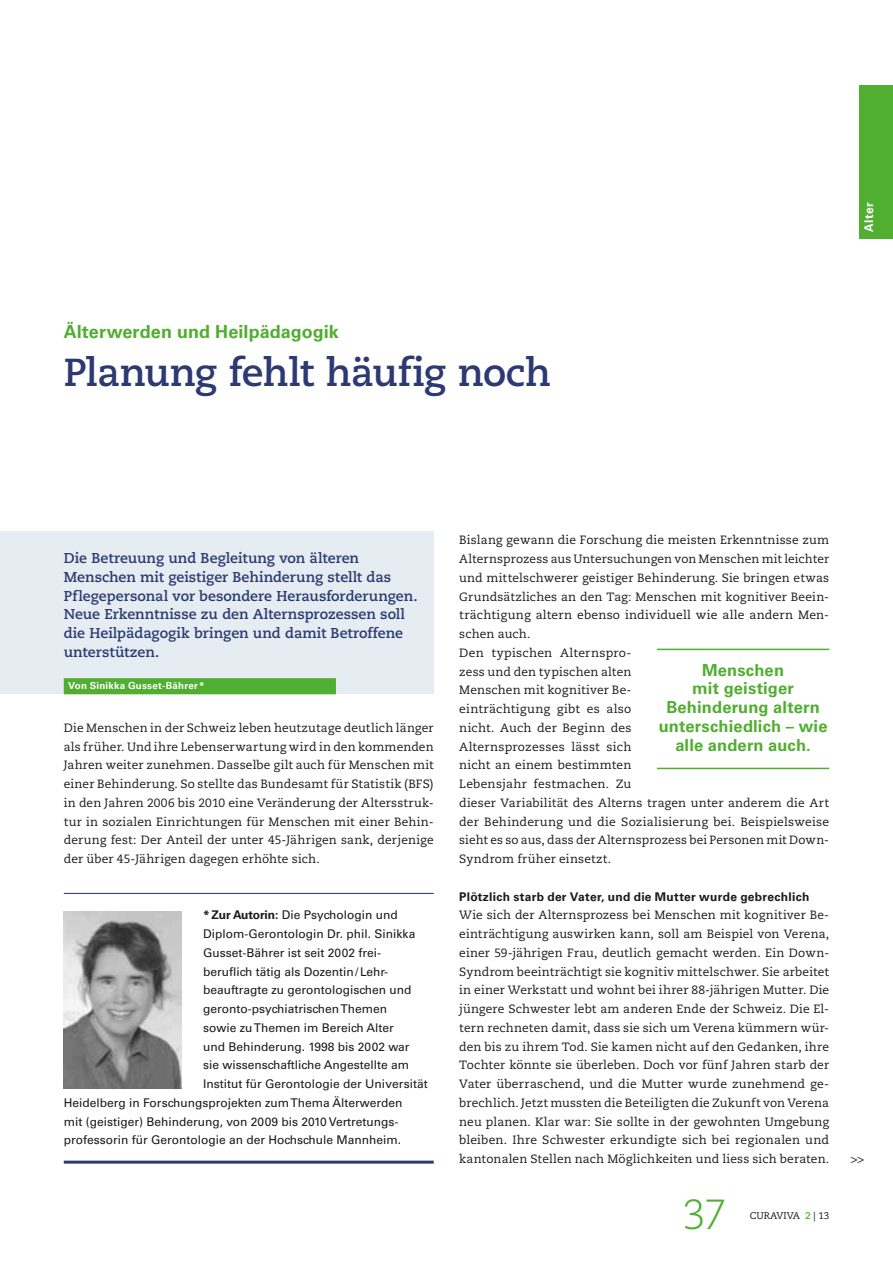
<style>
.page{position:relative;width:893px;height:1263px;background:#fff}
.page>*{position:absolute;margin:0;border:0;box-sizing:border-box;transform-origin:0 0}
.t1{font:300 42px "Caecilia LT Std";color:#50ae30}
.t2{font:700 39px "Caecilia LT Std";letter-spacing:-.015em;color:#2c3a71}
.t3{font:700 18px "Univers LT Std";letter-spacing:.005em;color:#50ae30}
.t4{font:700 16.5px/18.8px "Univers LT Std";letter-spacing:.01em;color:#50ae30;text-align:center}
.t5{font:700 14.25px/18.8px "Caecilia LT Std";color:#2c3a71}
.t6{font:12px/18.8px "Caecilia LT Std";letter-spacing:.01em;color:#1a1a18}
.t7{font:12px "Univers LT Std";color:#1a1a18}
.t8{font:700 12px "Univers LT Std";letter-spacing:.02em;color:#fff}
.t9{font:700 9.75px "Univers LT Std";letter-spacing:.025em;color:#fff}
.t10{font:9.75px "Caecilia LT Std";color:#1a1a18}
.s1{font-weight:700}
.s2{font-family:"Univers LT Std";font-weight:700}
.s3{font-weight:700;color:#50ae30}
</style>
<div class="page">
<div style="left:859px;top:85px;width:34px;height:153px;background:#50ae30"></div>
<div style="left:0;top:531px;width:434px;height:163px;background:#e5ecf2"></div>
<div style="left:64px;top:678px;width:272px;height:16px;background:#50ae30"></div>
<hr style="left:64px;top:893px;width:370px;height:1px;background:#2c3a71">
<hr style="left:64px;top:1160px;width:370px;height:3px;background:#2c3a71">
<img style="left:64px;top:911px;width:118px;height:177px">
<hr style="left:657px;top:649px;width:172px;height:1px;background:#50ae30">
<hr style="left:657px;top:768px;width:172px;height:1px;background:#50ae30">
<p class="t3" style="left:64px;top:321px;width:277px">Älterwerden und Heilpädagogik</p>
<p class="t2" style="left:64px;top:349px;width:489px">Planung fehlt häufig noch</p>
<p class="t8" style="left:862px;top:232px;width:31px;rotate:-90deg">Alter</p>
<p class="t5" style="left:64px;top:549px;width:355px">Die Betreuung und Begleitung von älteren Menschen mit geistiger Behinderung stellt das Pflegepersonal vor besondere Herausforderungen.<br>Neue Erkenntnisse zu den Alternsprozessen soll die Heilpädagogik bringen und damit Betroffene unterstützen.</p>
<p class="t9" style="left:68px;top:680px;width:138px">Von Sinikka Gusset-Bährer*</p>
<p class="t6" style="left:64px;top:719px;width:371px;text-align:justify">Die Menschen in der Schweiz leben heutzutage deutlich länger als früher. Und ihre Lebenserwartung wird in den kommenden Jahren weiter zunehmen. Dasselbe gilt auch für Menschen mit einer Behinderung. So stellte das Bundesamt für Statistik (BFS) in den Jahren 2006 bis 2010 eine Veränderung der Altersstruk&shy;tur in sozialen Einrichtungen für Menschen mit einer Behin&shy;derung fest: Der Anteil der unter 45-Jährigen sank, derjenige der über 45-Jährigen dagegen erhöhte sich.</p>
<p class="t7" style="left:203px;top:908px;width:196px"><span class="s1">*Zur Autorin:</span> Die Psychologin und</p>
<p class="t7" style="left:203px;top:927px;width:214px">Diplom-Gerontologin Dr. phil. Sinikka</p>
<p class="t7" style="left:203px;top:945px;width:178px">Gusset-Bährer ist seit 2002 frei-</p>
<p class="t7" style="left:203px;top:964px;width:185px">beruflich tätig als Dozentin/Lehr-</p>
<p class="t7" style="left:203px;top:983px;width:210px">beauftragte zu gerontologischen und</p>
<p class="t7" style="left:203px;top:1002px;width:185px">geronto-psychiatrischen Themen</p>
<p class="t7" style="left:203px;top:1020px;width:192px">sowie zu Themen im Bereich Alter</p>
<p class="t7" style="left:203px;top:1039px;width:208px">und Behinderung. 1998 bis 2002 war</p>
<p class="t7" style="left:203px;top:1058px;width:207px">sie wissenschaftliche Angestellte am</p>
<p class="t7" style="left:203px;top:1077px;width:226px">Institut für Gerontologie der Universität</p>
<p class="t7" style="left:64px;top:1095px;width:340px">Heidelberg in Forschungsprojekten zum Thema Älterwerden</p>
<p class="t7" style="left:64px;top:1114px;width:335px">mit (geistiger) Behinderung, von 2009 bis 2010 Vertretungs-</p>
<p class="t7" style="left:64px;top:1133px;width:339px">professorin für Gerontologie an der Hochschule Mannheim.</p>
<p class="t6" style="left:459px;top:531px;width:371px">Bislang gewann die Forschung die meisten Erkenntnisse zum Alternsprozess aus Untersuchungen von Menschen mit leichter und mittelschwerer geistiger Behinderung. Sie bringen etwas Grundsätzliches an den Tag: Menschen mit kognitiver Beein&shy;trächtigung altern ebenso individuell wie alle andern Men&shy;schen auch.<br>Den typischen Alternspro-<br>zess und den typischen alten<br>Menschen mit kognitiver Be-<br>einträchtigung gibt es also<br>nicht. Auch der Beginn des<br>Alternsprozesses lässt sich<br>nicht an einem bestimmten<br>Lebensjahr festmachen. Zu<br>dieser Variabilität des Alterns tragen unter anderem die Art der Behinderung und die Sozialisierung bei. Beispielsweise sieht es so aus, dass der Alternsprozess bei Personen mit Down-Syndrom früher einsetzt.</p>
<p class="t6" style="left:459px;top:887px;width:371px"><span class="s2">Plötzlich starb der Vater, und die Mutter wurde gebrechlich </span>Wie sich der Alternsprozess bei Menschen mit kognitiver Be&shy;einträchtigung auswirken kann, soll am Beispiel von Verena, einer 59-jährigen Frau, deutlich gemacht werden. Ein Down-Syndrom beeinträchtigt sie kognitiv mittelschwer. Sie arbeitet in einer Werkstatt und wohnt bei ihrer 88-jährigen Mutter. Die jüngere Schwester lebt am anderen Ende der Schweiz. Die El&shy;tern rechneten damit, dass sie sich um Verena kümmern wür&shy;den bis zu ihrem Tod. Sie kamen nicht auf den Gedanken, ihre Tochter könnte sie überleben. Doch vor fünf Jahren starb der Vater überraschend, und die Mutter wurde zunehmend ge&shy;brechlich. Jetzt mussten die Beteiligten die Zukunft von Verena neu planen. Klar war: Sie sollte in der gewohnten Umgebung bleiben. Ihre Schwester erkundigte sich bei regionalen und kantonalen Stellen nach Möglichkeiten und liess sich beraten.</p>
<p class="t4" style="left:659px;top:661px;width:170px">Menschen<br>mit geistiger<br>Behinderung altern unterschiedlich – wie alle andern auch.</p>
<p class="t1" style="left:682px;top:1191px;width:46px">37</p>
<p class="t10" style="left:750px;top:1210px;width:81px">CURAVIVA <span class="s3">2</span> | 13</p>
<p class="t6" style="left:850px;top:1150px;width:15px">&gt;&gt;</p>
</div>
